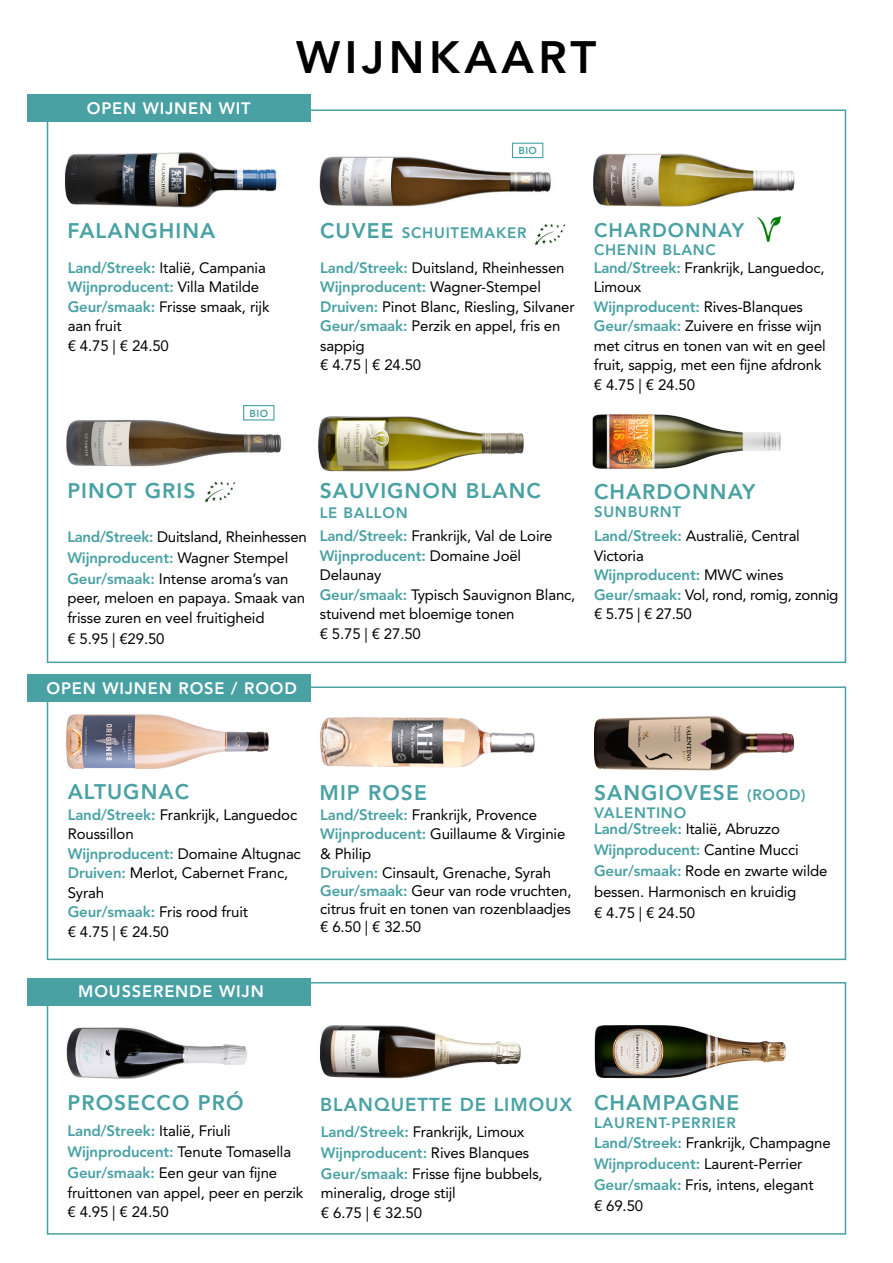
<style>
.page{position:relative;width:893px;height:1263px;background:#fff}
.page>*{position:absolute;margin:0;border:0;box-sizing:border-box;transform-origin:0 0}
.t1{font:800 45px "Avenir LT Std";letter-spacing:.1em;color:#000}
.t2{font:800 21px "Avenir LT Std";letter-spacing:.05em;color:#49a1a3}
.t3{font:800 19.5px "Avenir LT Std";letter-spacing:.05em;color:#49a1a3}
.t4{font:800 18.6px "Avenir LT Std";letter-spacing:.05em;color:#49a1a3}
.t5{font:800 16.5px "Avenir LT Std";letter-spacing:.05em;color:#fff}
.t6{font:15px/19.5px "Avenir LT Std";letter-spacing:-.01em;color:#000}
.t7{font:800 15px "Avenir LT Std";letter-spacing:.05em;color:#49a1a3}
.t8{font:800 15px "Avenir LT Std";letter-spacing:-.01em;color:#49a1a3}
.t9{font:800 10.05px "Avenir LT Std";letter-spacing:.05em;color:#49a1a3}
.s1{font-size:21px}
.s2{font-weight:800;color:#49a1a3}
.s3{font-weight:400;color:#000}
.s4{font-size:15px}
</style>
<div class="page">
<div style="left:47px;top:982px;width:799px;height:253px;border:2px solid #49a1a3"></div>
<img style="left:64px;top:152px;width:213px;height:56px">
<img style="left:319px;top:142px;width:232px;height:65px">
<img style="left:593px;top:153px;width:202px;height:54px">
<div style="left:47px;top:686px;width:799px;height:274px;border:2px solid #49a1a3"></div>
<img style="left:320px;top:717px;width:215px;height:51px">
<img style="left:594px;top:716px;width:201px;height:55px">
<img style="left:592px;top:414px;width:189px;height:55px">
<img style="left:66px;top:413px;width:216px;height:54px">
<img style="left:66px;top:714px;width:203px;height:54px">
<img style="left:318px;top:416px;width:206px;height:56px">
<div style="left:27px;top:94px;width:283px;height:28px;background:#49a1a3"></div>
<div style="left:27px;top:674px;width:283px;height:28px;background:#49a1a3"></div>
<img style="left:66px;top:1027px;width:181px;height:52px">
<img style="left:320px;top:1025px;width:201px;height:54px">
<img style="left:594px;top:1025px;width:192px;height:54px">
<div style="left:27px;top:978px;width:283px;height:27px;background:#49a1a3"></div>
<img style="left:534px;top:223px;width:32px;height:23px">
<img style="left:757px;top:217px;width:23px;height:25px">
<img style="left:204px;top:481px;width:32px;height:22px">
<div style="left:512px;top:143px;width:31px;height:15px;border:1px solid #49a1a3"></div>
<div style="left:243px;top:405px;width:31px;height:15px;border:1px solid #49a1a3"></div>
<p class="t5" style="left:87px;top:98px;width:165px">OPEN WIJNEN WIT</p>
<p class="t1" style="left:296px;top:30px;width:302px">WIJNKAART</p>
<p class="t9" style="left:518px;top:145px;width:20px">BIO</p>
<p class="t2" style="left:67px;top:219px;width:149px">FALANGHINA</p>
<p class="t7" style="left:320px;top:224px;width:208px"><span class="s1">CUVEE</span> SCHUITEMAKER</p>
<p class="t6" style="left:68px;top:258px;width:200px"><span class="s2">Land/Streek:</span> Italië, Campania</p>
<p class="t6" style="left:68px;top:277px;width:203px"><span class="s2">Wijnproducent:</span> Villa Matilde<br><span class="s2">Geur/smaak:</span> Frisse smaak, rijk aan fruit</p>
<p class="t6" style="left:68px;top:336px;width:103px">€ 4.75 | € 24.50</p>
<p class="t6" style="left:320px;top:258px;width:246px"><span class="s2">Land/Streek:</span> Duitsland, Rheinhessen</p>
<p class="t6" style="left:320px;top:277px;width:256px"><span class="s2">Wijnproducent:</span> Wagner-Stempel<br><span class="s2">Druiven:</span> Pinot Blanc, Riesling, Silvaner<br><span class="s2">Geur/smaak:</span> Perzik en appel, fris en sappig</p>
<p class="t6" style="left:320px;top:355px;width:103px">€ 4.75 | € 24.50</p>
<p class="t9" style="left:249px;top:407px;width:20px">BIO</p>
<p class="t3" style="left:594px;top:219px;width:151px">CHARDONNAY</p>
<p class="t7" style="left:594px;top:241px;width:123px">CHENIN BLANC</p>
<p class="t6" style="left:594px;top:258px;width:232px"><span class="s2">Land/Streek:</span> Frankrijk, Languedoc,<br>Limoux</p>
<p class="t8" style="left:594px;top:297px;width:211px">Wijnproducent: <span class="s3">Rives-Blanques</span></p>
<p class="t6" style="left:594px;top:316px;width:233px"><span class="s2">Geur/smaak:</span> Zuivere en frisse wijn met citrus en tonen van wit en geel fruit, sappig, met een fijne afdronk</p>
<p class="t6" style="left:594px;top:375px;width:103px">€ 4.75 | € 24.50</p>
<p class="t2" style="left:67px;top:478px;width:130px">PINOT GRIS</p>
<p class="t6" style="left:67px;top:527px;width:241px"><span class="s2">Land/Streek:</span> Duitsland, Rheinhessen</p>
<p class="t6" style="left:67px;top:547px;width:223px;line-height:21px"><span class="s2">Wijnproducent:</span> Wagner Stempel<br><span class="s2">Geur/smaak:</span> Intense aroma’s van</p>
<p class="t6" style="left:67px;top:589px;width:239px">peer, meloen en papaya. Smaak van frisse zuren en veel fruitigheid</p>
<p class="t6" style="left:67px;top:629px;width:99px">€ 5.95 | €29.50</p>
<p class="t5" style="left:46px;top:678px;width:252px">OPEN WIJNEN ROSE / ROOD</p>
<p class="t2" style="left:320px;top:478px;width:223px">SAUVIGNON BLANC</p>
<p class="t7" style="left:320px;top:503px;width:89px">LE BALLON</p>
<p class="t6" style="left:320px;top:526px;width:234px"><span class="s2">Land/Streek:</span> Frankrijk, Val de Loire</p>
<p class="t8" style="left:320px;top:546px;width:203px">Wijnproducent: <span class="s3">Domaine Joël</span></p>
<p class="t6" style="left:320px;top:565px;width:257px">Delaunay<br><span class="s2">Geur/smaak:</span> Typisch Sauvignon Blanc, stuivend met bloemige tonen</p>
<p class="t6" style="left:320px;top:624px;width:103px">€ 5.75 | € 27.50</p>
<p class="t2" style="left:594px;top:479px;width:163px">CHARDONNAY</p>
<p class="t7" style="left:594px;top:503px;width:89px">SUNBURNT</p>
<p class="t6" style="left:594px;top:526px;width:207px"><span class="s2">Land/Streek:</span> Australië, Central<br>Victoria</p>
<p class="t6" style="left:594px;top:565px;width:246px"><span class="s2">Wijnproducent:</span> MWC wines<br><span class="s2">Geur/smaak:</span> Vol, rond, romig, zonnig</p>
<p class="t6" style="left:594px;top:604px;width:99px">€ 5.75 | € 27.50</p>
<p class="t2" style="left:68px;top:779px;width:123px">ALTUGNAC</p>
<p class="t6" style="left:68px;top:805px;width:231px"><span class="s2">Land/Streek:</span> Frankrijk, Languedoc<br>Roussillon</p>
<p class="t6" style="left:68px;top:844px;width:235px"><span class="s2">Wijnproducent:</span> Domaine Altugnac</p>
<p class="t6" style="left:68px;top:864px;width:222px"><span class="s2">Druiven:</span> Merlot, Cabernet Franc,<br>Syrah</p>
<p class="t6" style="left:68px;top:903px;width:182px"><span class="s2">Geur/smaak:</span> Fris rood fruit</p>
<p class="t6" style="left:68px;top:922px;width:103px">€ 4.75 | € 24.50</p>
<p class="t5" style="left:78px;top:982px;width:187px">MOUSSERENDE WIJN</p>
<p class="t2" style="left:320px;top:781px;width:109px">MIP ROSE</p>
<p class="t6" style="left:320px;top:805px;width:218px"><span class="s2">Land/Streek:</span> Frankrijk, Provence</p>
<p class="t6" style="left:320px;top:825px;width:247px"><span class="s2">Wijnproducent:</span> Guillaume &amp; Virginie &amp; Philip<br><span class="s2">Druiven:</span> Cinsault, Grenache, Syrah</p>
<p class="t6" style="left:320px;top:882px;width:253px;line-height:18px"><span class="s2">Geur/smaak:</span> Geur van rode vruchten, citrus fruit en tonen van rozenblaadjes</p>
<p class="t6" style="left:320px;top:918px;width:103px">€ 6.50 | € 32.50</p>
<p class="t2" style="left:594px;top:780px;width:213px">SANGIOVESE <span class="s4">(ROOD)</span></p>
<p class="t7" style="left:594px;top:803px;width:94px">VALENTINO</p>
<p class="t6" style="left:594px;top:820px;width:187px"><span class="s2">Land/Streek:</span> Italië, Abruzzo</p>
<p class="t6" style="left:594px;top:840px;width:235px;line-height:21px"><span class="s2">Wijnproducent:</span> Cantine Mucci<br><span class="s2">Geur/smaak:</span> Rode en zwarte wilde bessen. Harmonisch en kruidig</p>
<p class="t6" style="left:594px;top:904px;width:103px">€ 4.75 | € 24.50</p>
<p class="t2" style="left:68px;top:1090px;width:178px">PROSECCO PRÓ</p>
<p class="t6" style="left:68px;top:1122px;width:165px"><span class="s2">Land/Streek:</span> Italië, Friuli</p>
<p class="t6" style="left:68px;top:1142px;width:225px;line-height:21px"><span class="s2">Wijnproducent:</span> Tenute Tomasella<br><span class="s2">Geur/smaak:</span> Een geur van fijne</p>
<p class="t6" style="left:68px;top:1183px;width:237px">fruittonen van appel, peer en perzik</p>
<p class="t6" style="left:68px;top:1203px;width:103px">€ 4.95 | € 24.50</p>
<p class="t4" style="left:320px;top:1093px;width:254px">BLANQUETTE DE LIMOUX</p>
<p class="t6" style="left:321px;top:1122px;width:205px"><span class="s2">Land/Streek:</span> Frankrijk, Limoux</p>
<p class="t6" style="left:321px;top:1142px;width:223px;line-height:21px"><span class="s2">Wijnproducent:</span> Rives Blanques<br><span class="s2">Geur/smaak:</span> Frisse fijne bubbels,</p>
<p class="t6" style="left:321px;top:1183px;width:136px">mineralig, droge stijl</p>
<p class="t6" style="left:321px;top:1203px;width:103px">€ 6.75 | € 32.50</p>
<p class="t2" style="left:594px;top:1090px;width:147px">CHAMPAGNE</p>
<p class="t7" style="left:594px;top:1113px;width:143px">LAURENT-PERRIER</p>
<p class="t6" style="left:594px;top:1134px;width:238px"><span class="s2">Land/Streek:</span> Frankrijk, Champagne</p>
<p class="t6" style="left:594px;top:1155px;width:210px"><span class="s2">Wijnproducent:</span> Laurent-Perrier</p>
<p class="t6" style="left:594px;top:1176px;width:221px"><span class="s2">Geur/smaak:</span> Fris, intens, elegant</p>
<p class="t6" style="left:594px;top:1197px;width:51px">€ 69.50</p>
</div>
